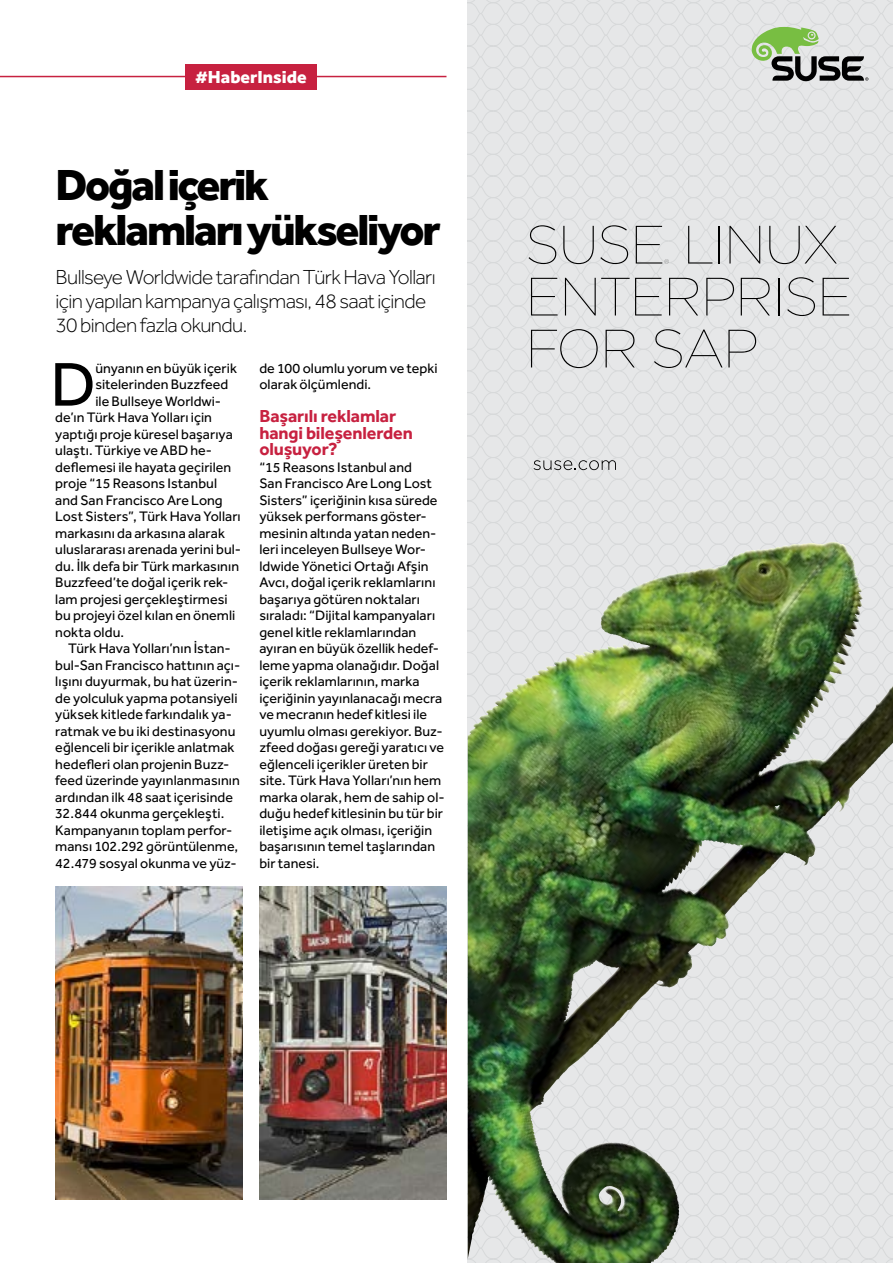
<style>
.page{position:relative;width:893px;height:1263px;background:#fff}
.page>*{position:absolute;margin:0;border:0;box-sizing:border-box;transform-origin:0 0}
.t1{font:63.75px "Effra";color:#000}
.t2{font:800 45px/45px "Effra";letter-spacing:-.05em;color:#000}
.t3{font:300 21px/24px "Effra";letter-spacing:-.03em;color:#000}
.t4{font:700 18px/16.5px "Effra";letter-spacing:-.005em;color:#c72140}
.t5{font:800 18px "Effra";color:#fff}
.t6{font:14.25px/16.5px "Effra";letter-spacing:.005em;color:#000}
</style>
<div class="page">
<hr style="left:0;top:76px;width:446px;height:1px;background:#c72140">
<div style="left:185px;top:64px;width:132px;height:25px;background:#c72140"></div>
<svg style="left:468px;top:0;width:425px;height:1263px;background:#b1bbac"></svg>
<img style="left:659px;top:542px;width:172px;height:35px">
<svg style="left:528px;top:225px;width:28px;height:39px"></svg>
<svg style="left:563px;top:226px;width:31px;height:38px"></svg>
<svg style="left:600px;top:225px;width:28px;height:39px"></svg>
<svg style="left:636px;top:226px;width:33px;height:38px"></svg>
<svg style="left:688px;top:226px;width:24px;height:38px"></svg>
<hr style="left:718px;top:226px;width:1px;height:38px;background:#000">
<svg style="left:729px;top:226px;width:31px;height:38px"></svg>
<svg style="left:769px;top:226px;width:68px;height:38px;background:#d1d2d3"></svg>
<svg style="left:531px;top:278px;width:27px;height:37px"></svg>
<svg style="left:565px;top:278px;width:97px;height:37px;background:#d0d1d2"></svg>
<svg style="left:669px;top:278px;width:29px;height:37px"></svg>
<svg style="left:706px;top:278px;width:28px;height:37px"></svg>
<svg style="left:741px;top:278px;width:29px;height:37px"></svg>
<hr style="left:778px;top:278px;width:2px;height:37px;background:#000">
<svg style="left:787px;top:277px;width:28px;height:39px"></svg>
<svg style="left:823px;top:278px;width:26px;height:37px"></svg>
<svg style="left:531px;top:329px;width:67px;height:39px;background:#d0d1d1"></svg>
<svg style="left:606px;top:330px;width:29px;height:37px"></svg>
<svg style="left:654px;top:329px;width:68px;height:39px;background:#d0d1d2"></svg>
<svg style="left:728px;top:330px;width:28px;height:37px"></svg>
<svg style="left:534px;top:460px;width:82px;height:10px"></svg>
<svg style="left:751px;top:27px;width:117px;height:54px;background:#a0af97"></svg>
<img style="left:55px;top:887px;width:187px;height:312px">
<img style="left:259px;top:887px;width:187px;height:312px">
<p class="t5" style="left:195px;top:65px;width:113px">#HaberInside</p>
<h2 class="t2" style="left:56px;top:161px;width:387px">Doğal içerik reklamları yükseliyor</h2>
<h3 class="t3" style="left:56px;top:265px;width:382px">Bullseye Worldwide tarafından Türk Hava Yolları için yapılan kampanya çalışması, 48 saat içinde<br>30 binden fazla okundu.</h3>
<h1 class="t1" style="left:50px;top:347px;width:47px">D</h1>
<p class="t6" style="left:95px;top:359px;width:143px">ünyanın en büyük içerik</p>
<p class="t6" style="left:95px;top:376px;width:134px">sitelerinden Buzzfeed</p>
<p class="t6" style="left:95px;top:392px;width:127px">ile Bullseye Worldwi-</p>
<p class="t6" style="left:55px;top:409px;width:158px">de’ın Türk Hava Yolları için</p>
<p class="t6" style="left:55px;top:425px;width:179px">yaptığı proje küresel başarıya</p>
<p class="t6" style="left:55px;top:442px;width:158px">ulaştı. Türkiye ve ABD he-</p>
<p class="t6" style="left:55px;top:458px;width:178px">deflemesi ile hayata geçirilen</p>
<p class="t6" style="left:55px;top:475px;width:163px">proje “15 Reasons Istanbul</p>
<p class="t6" style="left:55px;top:491px;width:169px">and San Francisco Are Long</p>
<p class="t6" style="left:55px;top:508px;width:187px">Lost Sisters”, Türk Hava Yolları</p>
<p class="t6" style="left:55px;top:524px;width:171px">markasını da arkasına alarak</p>
<p class="t6" style="left:55px;top:541px;width:187px">uluslararası arenada yerini bul-</p>
<p class="t6" style="left:55px;top:557px;width:185px">du. İlk defa bir Türk markasının</p>
<p class="t6" style="left:55px;top:574px;width:175px">Buzzfeed’te doğal içerik rek-</p>
<p class="t6" style="left:55px;top:590px;width:174px">lam projesi gerçekleştirmesi</p>
<p class="t6" style="left:55px;top:607px;width:182px">bu projeyi özel kılan en önemli</p>
<p class="t6" style="left:55px;top:623px;width:70px">nokta oldu.</p>
<p class="t6" style="left:68px;top:640px;width:164px">Türk Hava Yolları’nın İstan-</p>
<p class="t6" style="left:55px;top:656px;width:187px">bul-San Francisco hattının açı-</p>
<p class="t6" style="left:55px;top:673px;width:184px">lışını duyurmak, bu hat üzerin-</p>
<p class="t6" style="left:55px;top:689px;width:184px">de yolculuk yapma potansiyeli</p>
<p class="t6" style="left:55px;top:706px;width:178px">yüksek kitlede farkındalık ya-</p>
<p class="t6" style="left:55px;top:722px;width:182px">ratmak ve bu iki destinasyonu</p>
<p class="t6" style="left:55px;top:739px;width:181px">eğlenceli bir içerikle anlatmak</p>
<p class="t6" style="left:55px;top:755px;width:176px">hedefleri olan projenin Buzz-</p>
<p class="t6" style="left:55px;top:772px;width:186px">feed üzerinde yayınlanmasının</p>
<p class="t6" style="left:55px;top:788px;width:179px">ardından ilk 48 saat içerisinde</p>
<p class="t6" style="left:55px;top:805px;width:171px">32.844 okunma gerçekleşti.</p>
<p class="t6" style="left:55px;top:821px;width:179px">Kampanyanın toplam perfor-</p>
<p class="t6" style="left:55px;top:838px;width:184px">mansı 102.292 görüntülenme,</p>
<p class="t6" style="left:55px;top:854px;width:183px">42.479 sosyal okunma ve yüz-</p>
<p class="t6" style="left:259px;top:359px;width:180px">de 100 olumlu yorum ve tepki olarak ölçümlendi.</p>
<p class="t4" style="left:259px;top:407px;width:155px">Başarılı reklamlar hangi bileşenlerden oluşuyor?</p>
<p class="t6" style="left:259px;top:458px;width:187px">“15 Reasons Istanbul and<br>San Francisco Are Long Lost<br>Sisters” içeriğinin kısa sürede yüksek performans göster&shy;mesinin altında yatan neden&shy;leri inceleyen Bullseye Wor&shy;ldwide Yönetici Ortağı Afşin<br>Avcı, doğal içerik reklamlarını başarıya götüren noktaları sıraladı: “Dijital kampanyaları genel kitle reklamlarından ayıran en büyük özellik hedef&shy;leme yapma olanağıdır. Doğal içerik reklamlarının, marka içeriğinin yayınlanacağı mecra ve mecranın hedef kitlesi ile uyumlu olması gerekiyor. Buz&shy;zfeed doğası gereği yaratıcı ve eğlenceli içerikler üreten bir site. Türk Hava Yolları’nın hem marka olarak, hem de sahip ol&shy;duğu hedef kitlesinin bu tür bir iletişime açık olması, içeriğin başarısının temel taşlarından bir tanesi.</p>
</div>
